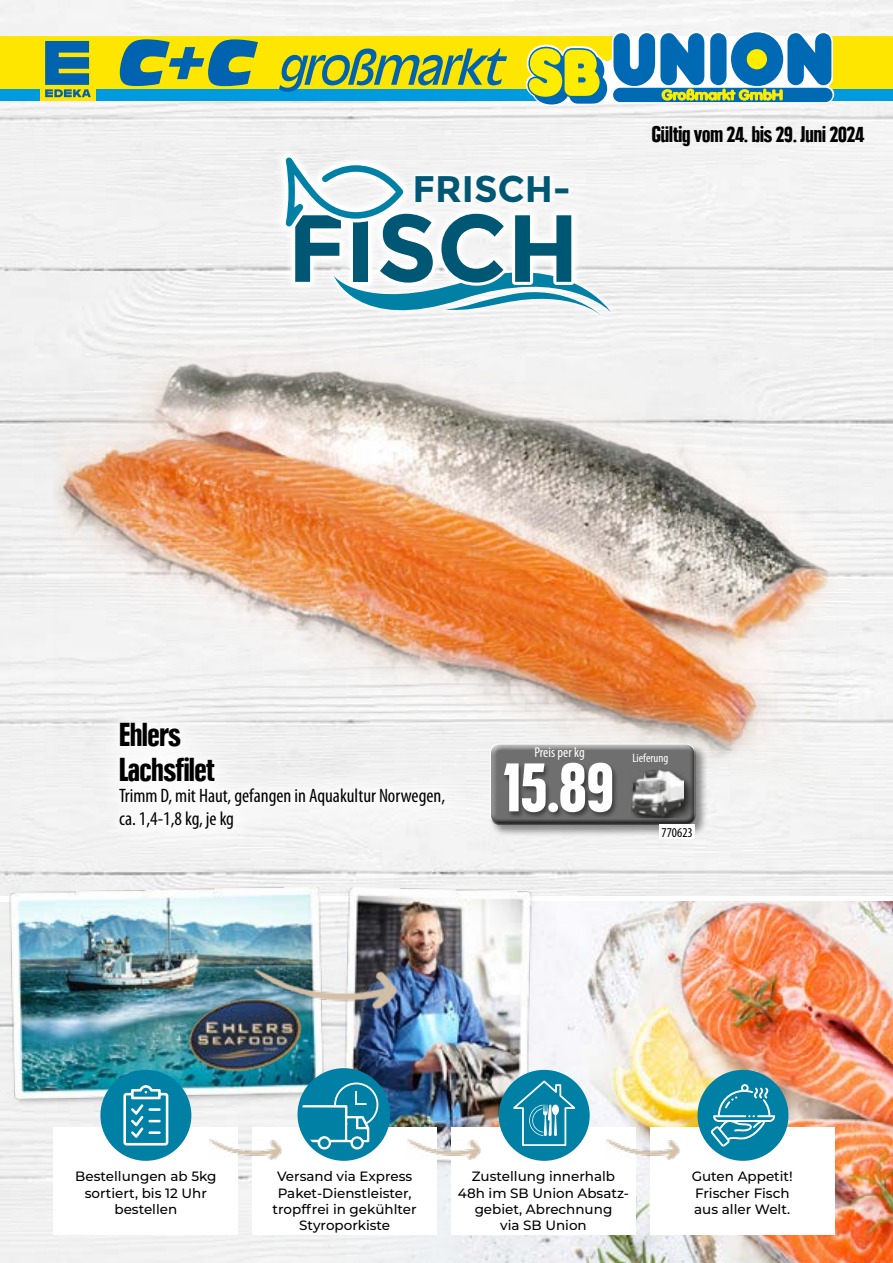
<style>
.page{position:relative;width:893px;height:1263px;background:#fff}
.page>*{position:absolute;margin:0;border:0;box-sizing:border-box;transform-origin:0 0}
.t1{font:700 95.25px "Montserrat";color:#005773}
.t2{font:900 condensed 70.8px "Plak Com";color:#fff}
.t3{font:700 37.05px "Montserrat";color:#005773}
.t4{font:900 condensed 33px/34.5px "Plak Com";color:#000}
.t5{font:900 condensed 22.5px "Plak Com";color:#000}
.t6{font:condensed 19.5px/23.4px "Myriad Pro";color:#000}
.t7{font:14.25px "Myriad Variable Concept";color:#fff}
.t8{font:500 13.5px/16.2px "Montserrat";color:#000;text-align:center}
.t9{font:13.5px "Myriad Variable Concept";color:#000}
.t10{font:12.3px "Myriad Variable Concept";color:#fff}
</style>
<div class="page">
<img style="left:0;top:0;width:893px;height:1263px">
<div style="left:0;top:896px;width:893px;height:6px;background:#fff"></div>
<img style="left:270px;top:902px;width:623px;height:361px">
<div style="left:650px;top:1127px;width:184px;height:107px;background:#fff"></div>
<div style="left:697px;top:1070px;width:91px;height:91px;background:#0180a5;border-radius:50%"></div>
<svg style="left:711px;top:1084px;width:64px;height:62px"></svg>
<div style="left:0;top:36px;width:893px;height:65px;background:#ffe600"></div>
<svg style="left:45px;top:41px;width:46px;height:56px"></svg>
<div style="left:0;top:89px;width:40px;height:12px;background:#009adf"></div>
<div style="left:96px;top:89px;width:797px;height:12px;background:#009adf"></div>
<svg style="left:279px;top:48px;width:228px;height:44px"></svg>
<svg style="left:120px;top:39px;width:138px;height:47px"></svg>
<svg style="left:526px;top:30px;width:308px;height:76px"></svg>
<div style="left:276px;top:148px;width:341px;height:174px;background:#f2f2f2"></div>
<svg style="left:282px;top:154px;width:329px;height:161px"></svg>
<img style="left:8px;top:886px;width:317px;height:219px">
<img style="left:340px;top:887px;width:193px;height:282px">
<img style="left:253px;top:969px;width:144px;height:41px">
<div style="left:54px;top:1127px;width:184px;height:107px;background:#fff"></div>
<div style="left:100px;top:1070px;width:91px;height:91px;background:#0180a5;border-radius:50%"></div>
<svg style="left:123px;top:1085px;width:45px;height:60px"></svg>
<div style="left:252px;top:1127px;width:185px;height:107px;background:#fff"></div>
<div style="left:297px;top:1068px;width:93px;height:93px;background:#0180a5;border-radius:50%"></div>
<svg style="left:302px;top:1082px;width:76px;height:67px"></svg>
<div style="left:451px;top:1127px;width:185px;height:107px;background:#fff"></div>
<div style="left:499px;top:1070px;width:91px;height:91px;background:#0180a5;border-radius:50%"></div>
<svg style="left:513px;top:1080px;width:62px;height:66px"></svg>
<img style="left:209px;top:1139px;width:73px;height:21px">
<img style="left:408px;top:1139px;width:73px;height:21px">
<img style="left:606px;top:1139px;width:73px;height:21px">
<img style="left:188px;top:991px;width:114px;height:82px">
<img style="left:54px;top:347px;width:785px;height:450px">
<div style="left:490px;top:744px;width:218px;height:93px;background:#000;opacity:.45"></div>
<div style="left:483px;top:737px;width:216px;height:87px;background:#fff;opacity:.75"></div>
<div style="left:486px;top:744px;width:216px;height:83px;background:#000;opacity:.75"></div>
<div style="left:502px;top:764px;width:116px;height:54px;background:#000;opacity:.45"></div>
<div style="left:631px;top:768px;width:59px;height:54px;background:#000;opacity:.35"></div>
<div style="left:631px;top:769px;width:62px;height:49px;background:#000;opacity:.45"></div>
<img style="left:630px;top:769px;width:53px;height:49px">
<div style="left:659px;top:825px;width:36px;height:14px;background:#fff"></div>
<svg style="left:91px;top:694px;width:387px;height:171px;fill:#f2f2f2"></svg>
<div style="left:110px;top:713px;width:343px;height:126px;background:#f5f5f5"></div>
<h3 class="t3" style="left:412px;top:167px;width:160px">FRISCH-</h3>
<h1 class="t1" style="left:287px;top:192px;width:294px">FISCH</h1>
<h3 class="t5" style="left:652px;top:121px;width:214px">Gültig vom 24. bis 29. Juni 2024</h3>
<h3 class="t4" style="left:119px;top:718px;width:97px">Ehlers<br>Lachsfilet</h3>
<h3 class="t6" style="left:119px;top:783px;width:328px">Trimm D, mit Haut, gefangen in Aquakultur Norwegen, ca. 1,4-1,8 kg, je kg</h3>
<p class="t7" style="left:534px;top:744px;width:52px">Preis per kg</p>
<h2 class="t2" style="left:504px;top:745px;width:112px">15.89</h2>
<p class="t10" style="left:632px;top:751px;width:37px">Lieferung</p>
<p class="t9" style="left:662px;top:824px;width:33px">770623</p>
<p class="t8" style="left:75px;top:1168px;width:143px">Bestellungen ab 5kg sortiert, bis 12 Uhr bestellen</p>
<p class="t8" style="left:273px;top:1168px;width:146px">Versand via Express<br>Paket-Dienstleister, tropffrei in gekühlter<br>Styroporkiste</p>
<p class="t8" style="left:458px;top:1168px;width:173px">Zustellung innerhalb<br>48h im SB Union Absatz&shy;gebiet, Abrechnung<br>via SB Union</p>
<p class="t8" style="left:692px;top:1168px;width:103px;text-align:left">Guten Appetit!<br>Frischer Fisch aus aller Welt.</p>
</div>
